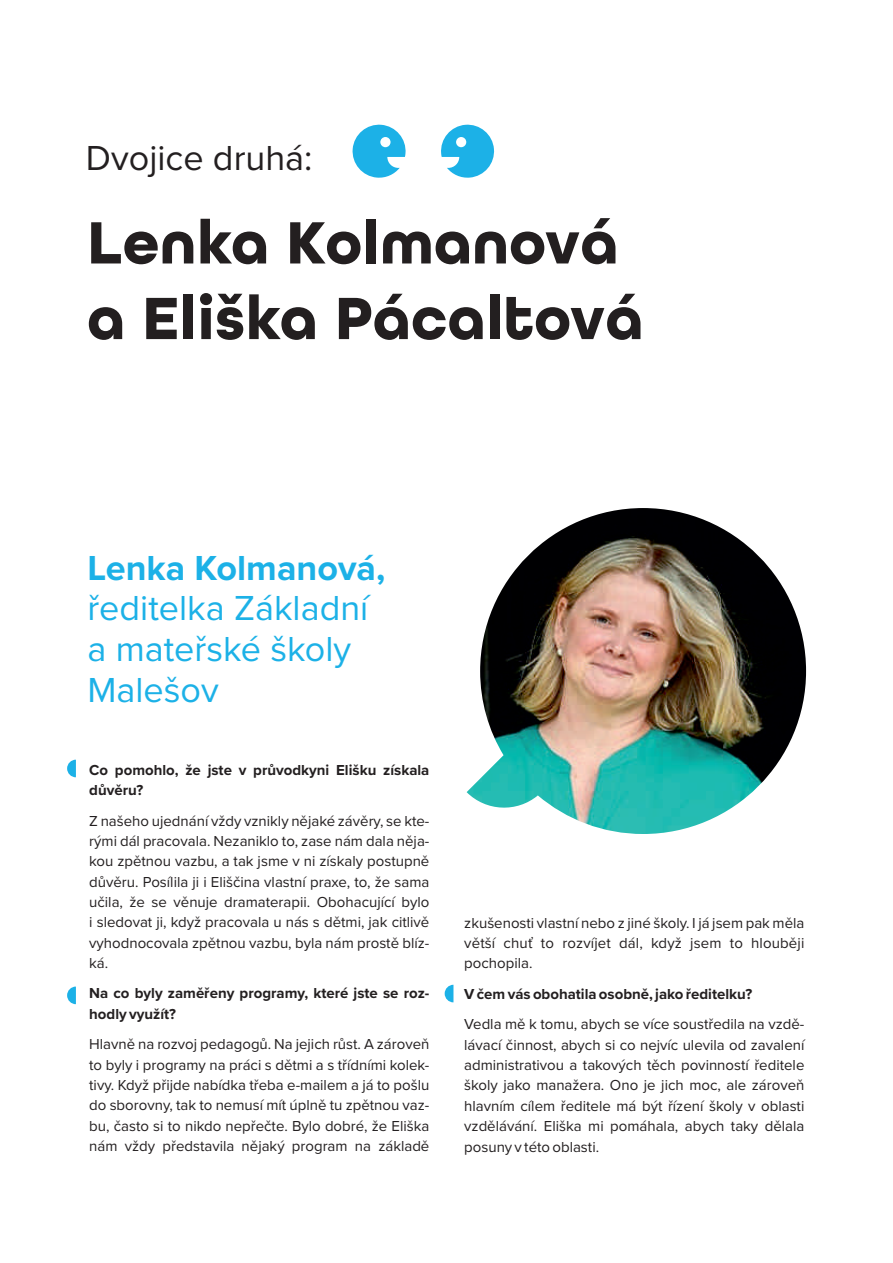
<style>
.page{position:relative;width:893px;height:1263px;background:#fff}
.page>*{position:absolute;margin:0;border:0;box-sizing:border-box;transform-origin:0 0}
.t1{font:700 63px/75.6px "All Round Gothic";color:#231f20}
.t2{font:36px/40.7px "Proxima Nova";color:#1cb1e7}
.t3{font:700 36px "Proxima Nova";color:#1cb1e7}
.t4{font:36px "Proxima Nova";color:#231f20}
.t5{font:15px/20.4px "Proxima Nova";color:#231f20;text-align:justify}
.t6{font:700 15px/20.4px "Proxima Nova";color:#231f20}
</style>
<div class="page">
<svg style="left:352px;top:124px;width:54px;height:54px"></svg>
<svg style="left:441px;top:124px;width:54px;height:54px"></svg>
<img style="left:467px;top:508px;width:339px;height:326px">
<svg style="left:445px;top:985px;width:8px;height:17px"></svg>
<svg style="left:67px;top:986px;width:9px;height:18px"></svg>
<svg style="left:67px;top:760px;width:9px;height:17px"></svg>
<h2 class="t4" style="left:86px;top:141px;width:228px">Dvojice druhá:</h2>
<h1 class="t1" style="left:87px;top:210px;width:558px">Lenka Kolmanová a Eliška Pácaltová</h1>
<h2 class="t3" style="left:87px;top:551px;width:299px">Lenka Kolmanová,</h2>
<h2 class="t2" style="left:87px;top:589px;width:282px">ředitelka Základní a mateřské školy<br>Malešov</h2>
<p class="t6" style="left:89px;top:760px;width:342px">Co pomohlo, že jste v průvodkyni Elišku získala důvěru?</p>
<p class="t5" style="left:89px;top:811px;width:342px">Z našeho ujednání vždy vznikly nějaké závěry, se kte&shy;rými dál pracovala. Nezaniklo to, zase nám dala něja&shy;kou zpětnou vazbu, a tak jsme v ni získaly postupně důvěru. Posílila ji i Eliščina vlastní praxe, to, že sama učila, že se věnuje dramaterapii. Obohacující bylo i sledovat ji, když pracovala u nás s dětmi, jak citlivě vyhodnocovala zpětnou vazbu, byla nám prostě blíz&shy;ká.</p>
<p class="t6" style="left:89px;top:984px;width:342px">Na co byly zaměřeny programy, které jste se roz&shy;hodly využít?</p>
<p class="t5" style="left:89px;top:1035px;width:342px">Hlavně na rozvoj pedagogů. Na jejich růst. A zároveň to byly i programy na práci s dětmi a s třídními kolek&shy;tivy. Když přijde nabídka třeba e-mailem a já to pošlu do sborovny, tak to nemusí mít úplně tu zpětnou vaz&shy;bu, často si to nikdo nepřečte. Bylo dobré, že Eliška nám vždy představila nějaký program na základě</p>
<p class="t5" style="left:464px;top:913px;width:342px">zkušenosti vlastní nebo z jiné školy. I já jsem pak měla větší chuť to rozvíjet dál, když jsem to hlouběji pochopila.</p>
<p class="t6" style="left:464px;top:984px;width:290px">V čem vás obohatila osobně, jako ředitelku?</p>
<p class="t5" style="left:464px;top:1015px;width:342px">Vedla mě k tomu, abych se více soustředila na vzdě&shy;lávací činnost, abych si co nejvíc ulevila od zavalení administrativou a takových těch povinností ředitele školy jako manažera. Ono je jich moc, ale zároveň hlavním cílem ředitele má být řízení školy v oblasti vzdělávání. Eliška mi pomáhala, abych taky dělala posuny v této oblasti.</p>
</div>
